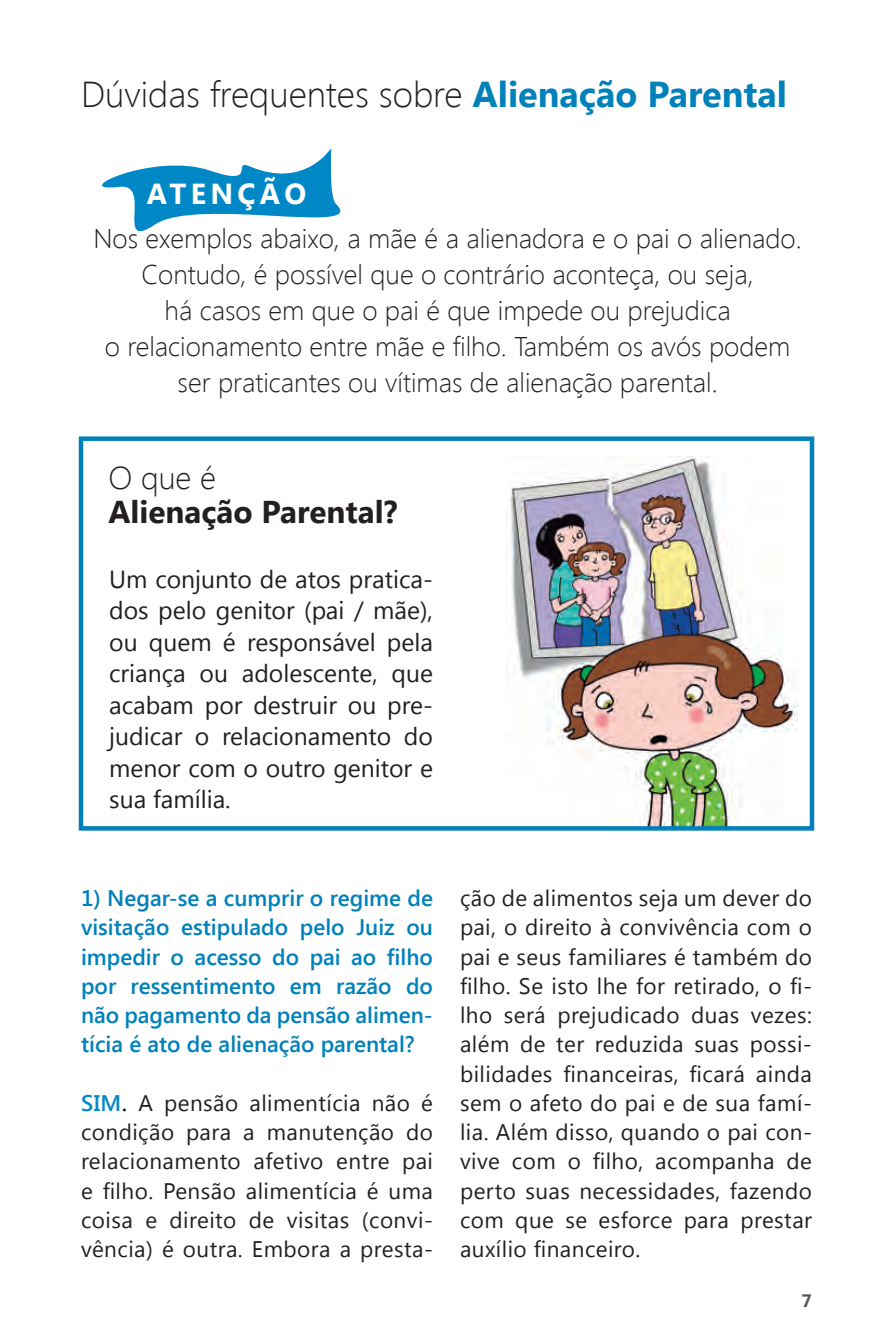
<style>
.page{position:relative;width:893px;height:1340px;background:#fff}
.page>*{position:absolute;margin:0;border:0;box-sizing:border-box;transform-origin:0 0}
.t1{font:300 36px "Segoe UI";color:#231f20}
.t2{font:700 31.5px/34.6px "Segoe UI";color:#231f20}
.Parágrafo_da_Lista{font:700 28.8px "Segoe UI";letter-spacing:.15em;color:#fff}
.Parágrafo_da_Lista-2{font:300 27px/36px "Segoe UI";color:#231f20;text-align:center}
.t3{font:24.75px/31.5px "Segoe UI";color:#231f20;text-align:justify}
.Parágrafo_da_Lista-3{font:22.5px/29.2px "Segoe UI";letter-spacing:.02em;color:#231f20;text-align:justify}
.Parágrafo_da_Lista-4{font:600 22.5px/29.2px "Segoe UI";color:#0081ba;text-align:justify}
.t4{font:700 18px "Segoe UI";color:#57585a}
.s1{font-weight:700;color:#0081ba}
.s2{font-weight:300}
.s3{font-weight:600;color:#0088c6}
.s4{font-weight:600}
</style>
<div class="page">
<svg style="left:102px;top:148px;width:239px;height:84px"></svg>
<img style="left:507px;top:456px;width:291px;height:369px">
<div style="left:79px;top:436px;width:735px;height:394px;border:4px solid #0081ba"></div>
<p class="t1" style="left:81px;top:70px;width:708px">Dúvidas frequentes sobre <span class="s1">Alienação Parental</span></p>
<p class="Parágrafo_da_Lista" style="left:147px;top:173px;width:161px">ATENÇÃO</p>
<p class="Parágrafo_da_Lista-2" style="left:93px;top:219px;width:710px">Nos exemplos abaixo, a mãe é a alienadora e o pai o alienado.<br>Contudo, é possível que o contrário aconteça, ou seja,<br>há casos em que o pai é que impede ou prejudica<br>o relacionamento entre mãe e filho. Também os avós podem ser praticantes ou vítimas de alienação parental.</p>
<p class="t2" style="left:108px;top:458px;width:291px"><span class="s2">O que é<br></span>Alienação Parental?</p>
<p class="t3" style="left:109px;top:562px;width:325px">Um conjunto de atos pratica&shy;dos pelo genitor (pai / mãe), ou quem é responsável pela criança ou adolescente, que acabam por destruir ou pre&shy;judicar o relacionamento do menor com o outro genitor e sua família.</p>
<p class="Parágrafo_da_Lista-4" style="left:81px;top:882px;width:353px">1) Negar-se a cumprir o regime de visitação estipulado pelo Juiz ou impedir o acesso do pai ao filho por ressentimento em razão do não pagamento da pensão alimen&shy;tícia é ato de alienação parental?</p>
<p class="Parágrafo_da_Lista-3" style="left:81px;top:1087px;width:354px"><span class="s3">SIM</span><span class="s4">.</span> A pensão alimentícia não é condição para a manutenção do relacionamento afetivo entre pai e filho. Pensão alimentícia é uma coisa e direito de visitas (convi&shy;vência) é outra. Embora a presta-</p>
<p class="Parágrafo_da_Lista-3" style="left:460px;top:882px;width:354px">ção de alimentos seja um dever do pai, o direito à convivência com o pai e seus familiares é também do filho. Se isto lhe for retirado, o fi&shy;lho será prejudicado duas vezes: além de ter reduzida suas possi&shy;bilidades financeiras, ficará ainda sem o afeto do pai e de sua famí&shy;lia. Além disso, quando o pai con&shy;vive com o filho, acompanha de perto suas necessidades, fazendo com que se esforce para prestar auxílio financeiro.</p>
<p class="t4" style="left:802px;top:1288px;width:12px">7</p>
</div>
